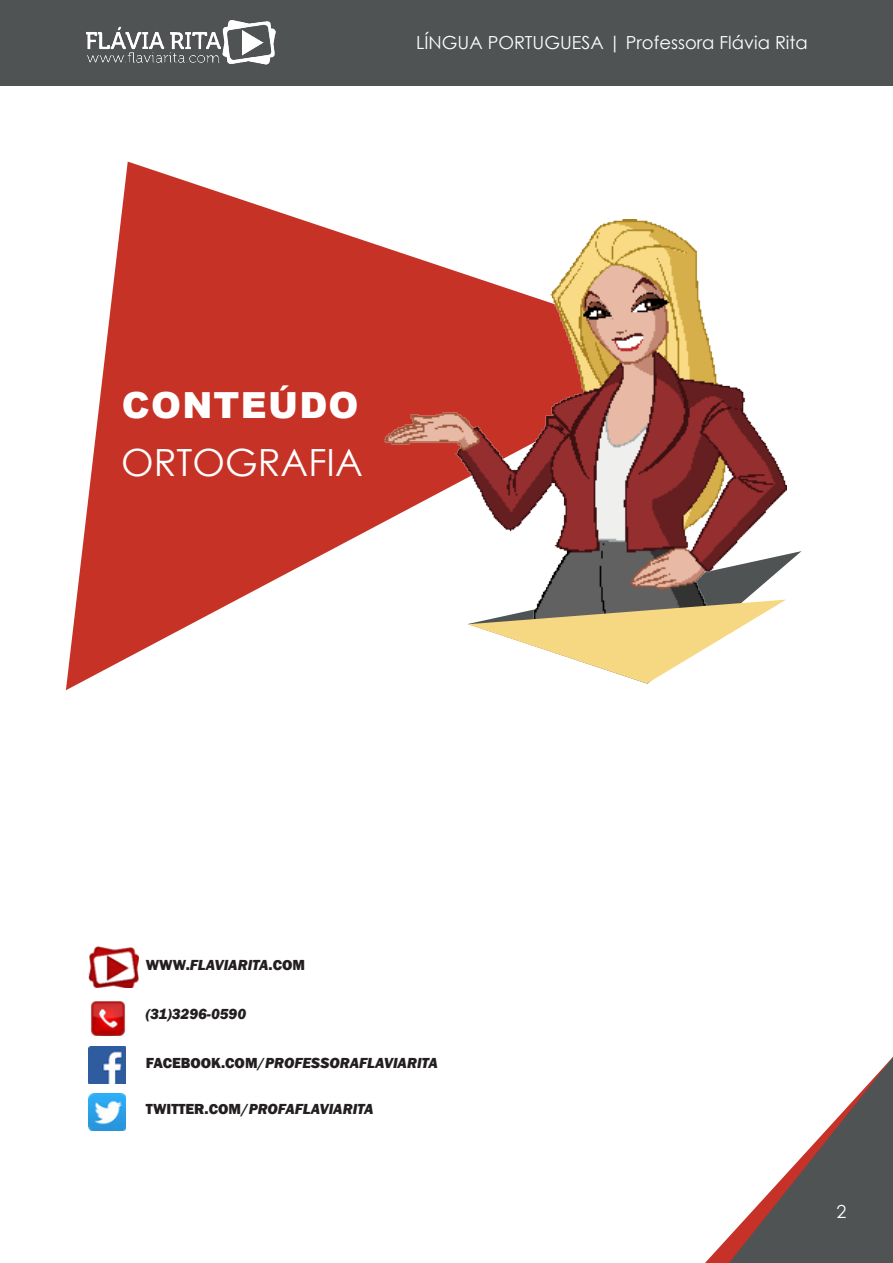
<style>
.page{position:relative;width:893px;height:1263px;background:#fff}
.page>*{position:absolute;margin:0;border:0;box-sizing:border-box;transform-origin:0 0}
.t1{font:37.5px "Century Gothic";color:#fff}
.t2{font:900 36px "Arial";letter-spacing:.035em;color:#fff}
.t3{font:18px "Century Gothic";color:#fff}
.t4{font:italic 800 15px "Franklin Gothic";color:#231f20}
.s1{font-style:normal}
</style>
<div class="page">
<div style="left:0;top:0;width:893px;height:85px;background:#505354"></div>
<img style="left:87px;top:20px;width:188px;height:44px">
<svg style="left:705px;top:1057px;width:188px;height:206px"></svg>
<img style="left:88px;top:946px;width:51px;height:42px">
<img style="left:90px;top:1001px;width:36px;height:34px">
<img style="left:88px;top:1046px;width:37px;height:37px">
<img style="left:88px;top:1093px;width:37px;height:37px">
<svg style="left:66px;top:162px;width:582px;height:528px;fill:#c73226"></svg>
<img style="left:384px;top:219px;width:402px;height:404px">
<svg style="left:468px;top:551px;width:333px;height:132px"></svg>
<p class="t3" style="left:416px;top:30px;width:393px">LÍNGUA PORTUGUESA | Professora Flávia Rita</p>
<p class="t2" style="left:122px;top:379px;width:238px">CONTEÚDO</p>
<p class="t1" style="left:121px;top:436px;width:243px">ORTOGRAFIA</p>
<p class="t4" style="left:146px;top:955px;width:161px"><span class="s1">WWW.</span>FLAVIARITA<span class="s1">.COM</span></p>
<p class="t4" style="left:146px;top:1004px;width:102px">(31)3296-0590</p>
<p class="t4" style="left:146px;top:1053px;width:294px"><span class="s1">FACEBOOK.COM/</span>PROFESSORAFLAVIARITA</p>
<p class="t4" style="left:146px;top:1099px;width:229px"><span class="s1">TWITTER.COM/</span>PROFAFLAVIARITA</p>
<p class="t3" style="left:836px;top:1199px;width:11px">2</p>
</div>
